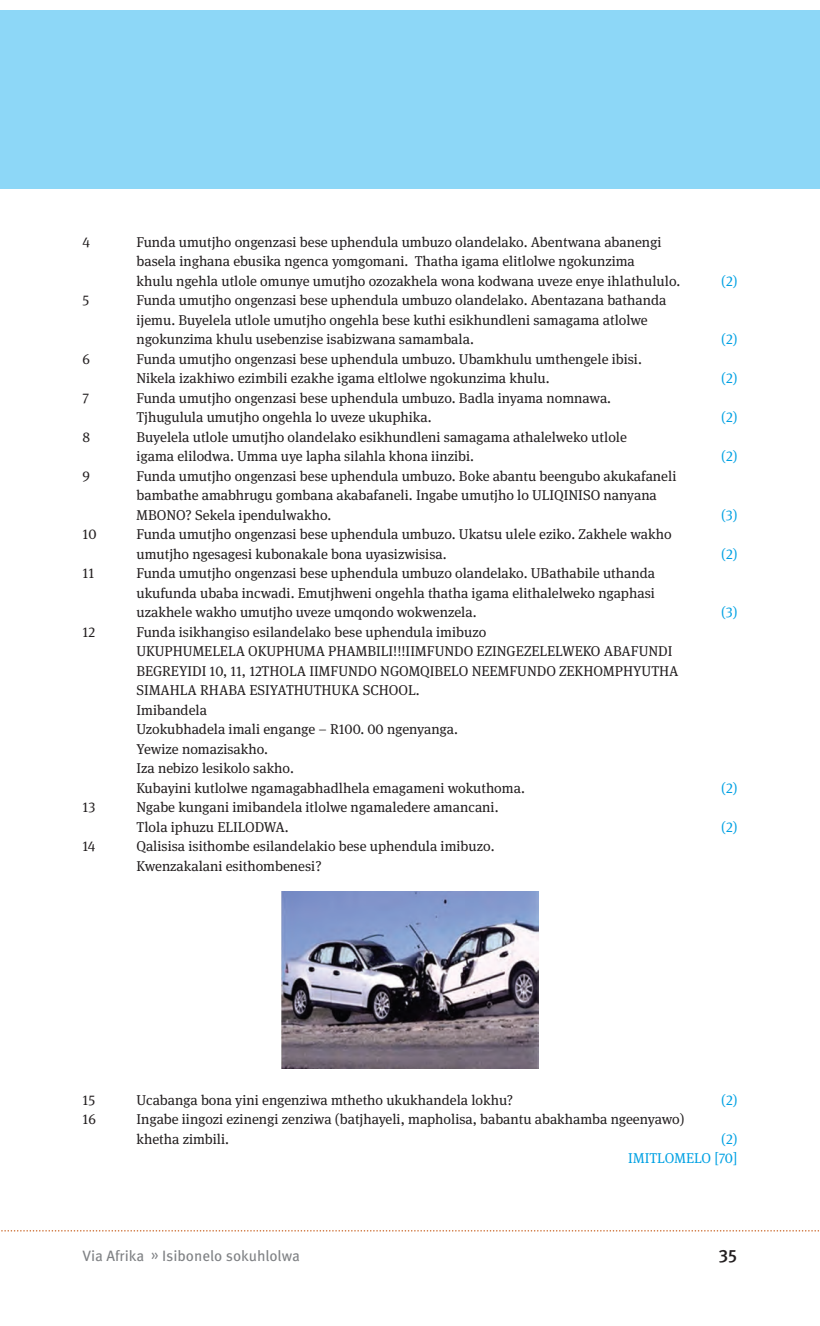
<style>
.page{position:relative;width:820px;height:1326px;background:#fff}
.page>*{position:absolute;margin:0;border:0;box-sizing:border-box;transform-origin:0 0}
.t1{font:500 18px "Meta OT";color:#231f20}
.t2{font:15px "Meta OT";letter-spacing:-.005em;color:#808285}
.t3{font:14.25px/19.5px "Meta Serif OT";color:#231f20}
.t4{font:14.25px/19.5px "Meta Serif OT";color:#00a1e3;text-align:right}
</style>
<div class="page">
<svg style="left:1px;top:1230px;width:818px;height:1px"></svg>
<div style="left:0;top:10px;width:820px;height:179px;background:#8dd7f7"></div>
<img style="left:282px;top:891px;width:256px;height:177px">
<p class="t3" style="left:83px;top:232px;width:9px">4</p>
<p class="t3" style="left:137px;top:232px;width:545px">Funda umutjho ongenzasi bese uphendula umbuzo olandelako. Abentwana abanengi basela inghana ebusika ngenca yomgomani. Thatha igama elitlolwe ngokunzima<br>khulu ngehla utlole omunye umutjho ozozakhela wona kodwana uveze enye ihlathululo.</p>
<p class="t3" style="left:83px;top:291px;width:8px">5</p>
<p class="t3" style="left:137px;top:291px;width:531px">Funda umutjho ongenzasi bese uphendula umbuzo olandelako. Abentazana bathanda ijemu. Buyelela utlole umutjho ongehla bese kuthi esikhundleni samagama atlolwe ngokunzima khulu usebenzise isabizwana samambala.</p>
<p class="t3" style="left:83px;top:349px;width:9px">6</p>
<p class="t3" style="left:137px;top:349px;width:507px">Funda umutjho ongenzasi bese uphendula umbuzo. Ubamkhulu umthengele ibisi.<br>Nikela izakhiwo ezimbili ezakhe igama eltlolwe ngokunzima khulu.</p>
<p class="t3" style="left:83px;top:388px;width:8px">7</p>
<p class="t3" style="left:137px;top:388px;width:476px">Funda umutjho ongenzasi bese uphendula umbuzo. Badla inyama nomnawa.<br>Tjhugulula umutjho ongehla lo uveze ukuphika.</p>
<p class="t3" style="left:83px;top:427px;width:9px">8</p>
<p class="t3" style="left:137px;top:427px;width:492px">Buyelela utlole umutjho olandelako esikhundleni samagama athalelweko utlole igama elilodwa. Umma uye lapha silahla khona iinzibi.</p>
<p class="t3" style="left:83px;top:466px;width:9px">9</p>
<p class="t3" style="left:137px;top:466px;width:541px">Funda umutjho ongenzasi bese uphendula umbuzo. Boke abantu beengubo akukafaneli bambathe amabhrugu gombana akabafaneli. Ingabe umutjho lo ULIQINISO nanyana<br>MBONO? Sekela ipendulwakho.</p>
<p class="t3" style="left:83px;top:525px;width:15px">10</p>
<p class="t3" style="left:137px;top:525px;width:537px">Funda umutjho ongenzasi bese uphendula umbuzo. Ukatsu ulele eziko. Zakhele wakho umutjho ngesagesi kubonakale bona uyasizwisisa.</p>
<p class="t3" style="left:83px;top:564px;width:13px">11</p>
<p class="t3" style="left:137px;top:564px;width:520px;text-align:justify">Funda umutjho ongenzasi bese uphendula umbuzo olandelako. UBathabile uthanda ukufunda ubaba incwadi. Emutjhweni ongehla thatha igama elithalelweko ngaphasi uzakhele wakho umutjho uveze umqondo wokwenzela.</p>
<p class="t3" style="left:83px;top:622px;width:14px">12</p>
<p class="t3" style="left:137px;top:622px;width:544px">Funda isikhangiso esilandelako bese uphendula imibuzo<br>UKUPHUMELELA OKUPHUMA PHAMBILI!!!IIMFUNDO EZINGEZELELWEKO ABAFUNDI BEGREYIDI 10, 11, 12THOLA IIMFUNDO NGOMQIBELO NEEMFUNDO ZEKHOMPHYUTHA SIMAHLA RHABA ESIYATHUTHUKA SCHOOL.<br>Imibandela<br>Uzokubhadela imali engange – R100. 00 ngenyanga.<br>Yewize nomazisakho.<br>Iza nebizo lesikolo sakho.<br>Kubayini kutlolwe ngamagabhadlhela emagameni wokuthoma.</p>
<p class="t3" style="left:83px;top:798px;width:14px">13</p>
<p class="t3" style="left:137px;top:798px;width:363px">Ngabe kungani imibandela itlolwe ngamaledere amancani.<br>Tlola iphuzu ELILODWA.</p>
<p class="t3" style="left:83px;top:837px;width:15px">14</p>
<p class="t3" style="left:137px;top:837px;width:359px">Qalisisa isithombe esilandelakio bese uphendula imibuzo.<br>Kwenzakalani esithombenesi?</p>
<p class="t4" style="left:721px;top:271px;width:18px">(2)</p>
<p class="t4" style="left:721px;top:330px;width:18px">(2)</p>
<p class="t4" style="left:721px;top:369px;width:18px">(2)</p>
<p class="t4" style="left:721px;top:408px;width:18px">(2)</p>
<p class="t4" style="left:721px;top:447px;width:18px">(2)</p>
<p class="t4" style="left:721px;top:505px;width:18px">(3)</p>
<p class="t4" style="left:721px;top:544px;width:18px">(2)</p>
<p class="t4" style="left:721px;top:603px;width:18px">(3)</p>
<p class="t4" style="left:721px;top:778px;width:18px">(2)</p>
<p class="t4" style="left:721px;top:817px;width:18px">(2)</p>
<p class="t3" style="left:83px;top:1090px;width:14px">15</p>
<p class="t3" style="left:137px;top:1090px;width:378px">Ucabanga bona yini engenziwa mthetho ukukhandela lokhu?</p>
<p class="t4" style="left:721px;top:1090px;width:18px">(2)</p>
<p class="t3" style="left:83px;top:1110px;width:15px">16</p>
<p class="t3" style="left:137px;top:1110px;width:549px">Ingabe iingozi ezinengi zenziwa (batjhayeli, mapholisa, babantu abakhamba ngeenyawo) khetha zimbili.</p>
<p class="t4" style="left:628px;top:1129px;width:111px">(2)<br>IMITLOMELO [70]</p>
<p class="t2" style="left:83px;top:1246px;width:219px">Via Afrika » Isibonelo sokuhlolwa</p>
<p class="t1" style="left:718px;top:1244px;width:21px">35</p>
</div>
